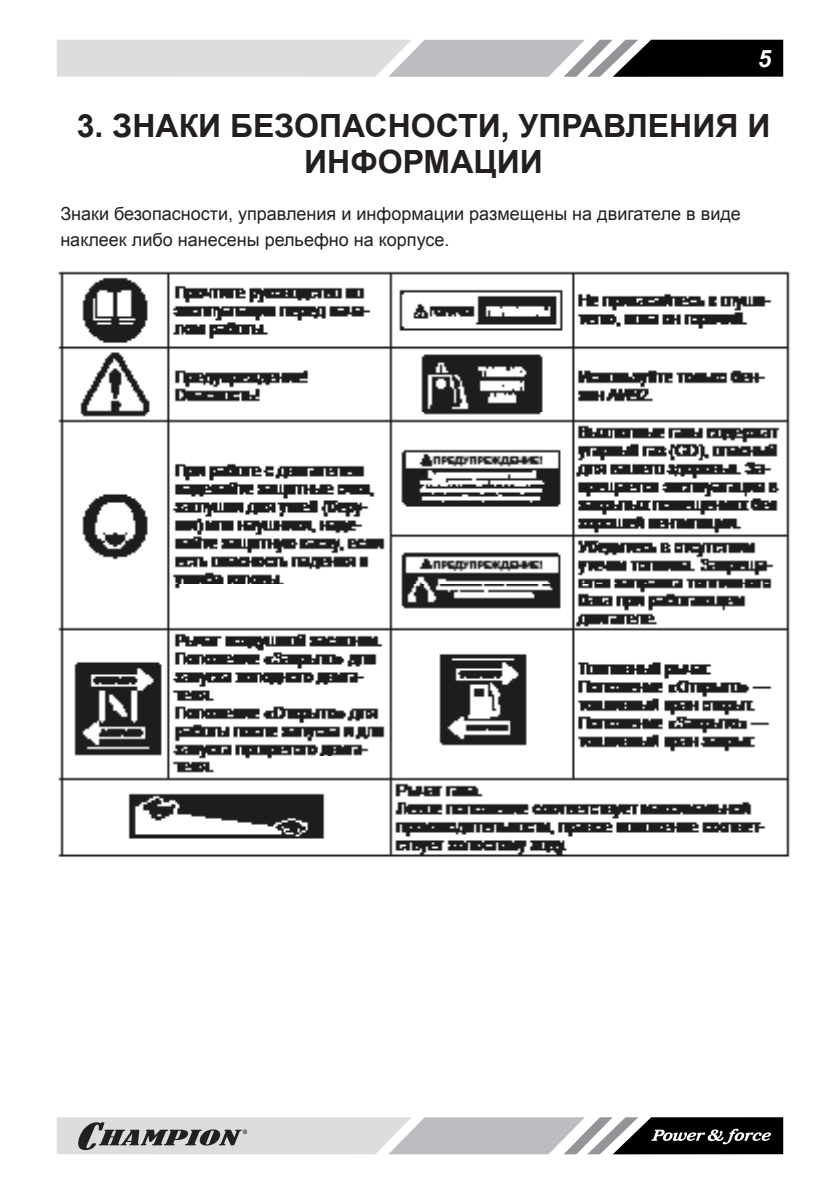
<style>
.page{position:relative;width:840px;height:1191px;background:#fff}
.page>*{position:absolute;margin:0;border:0;box-sizing:border-box;transform-origin:0 0}
.Заголовок_1{font:700 32px/36px "Arial";color:#231f20;text-align:center}
.t1{font:italic 700 24px "Arial";color:#fff}
.Текст_основной{font:18px "Arial";color:#231f20}
</style>
<div class="page">
<svg style="left:57px;top:40px;width:725px;height:37px;background:#a7a8aa"></svg>
<svg style="left:57px;top:1117px;width:725px;height:37px;background:#a1a2a3"></svg>
<img style="left:58px;top:271px;width:732px;height:586px">
<h2 class="t1" style="left:757px;top:42px;width:15px">5</h2>
<p class="Заголовок_1" style="left:77px;top:108px;width:694px">3. ЗНАКИ БЕЗОПАСНОСТИ, УПРАВЛЕНИЯ И<br>ИНФОРМАЦИИ</p>
<p class="Текст_основной" style="left:60px;top:202px;width:681px">Знаки безопасности, управления и информации размещены на двигателе в виде</p>
<p class="Текст_основной" style="left:60px;top:228px;width:390px">наклеек либо нанесены рельефно на корпусе.</p>
</div>
